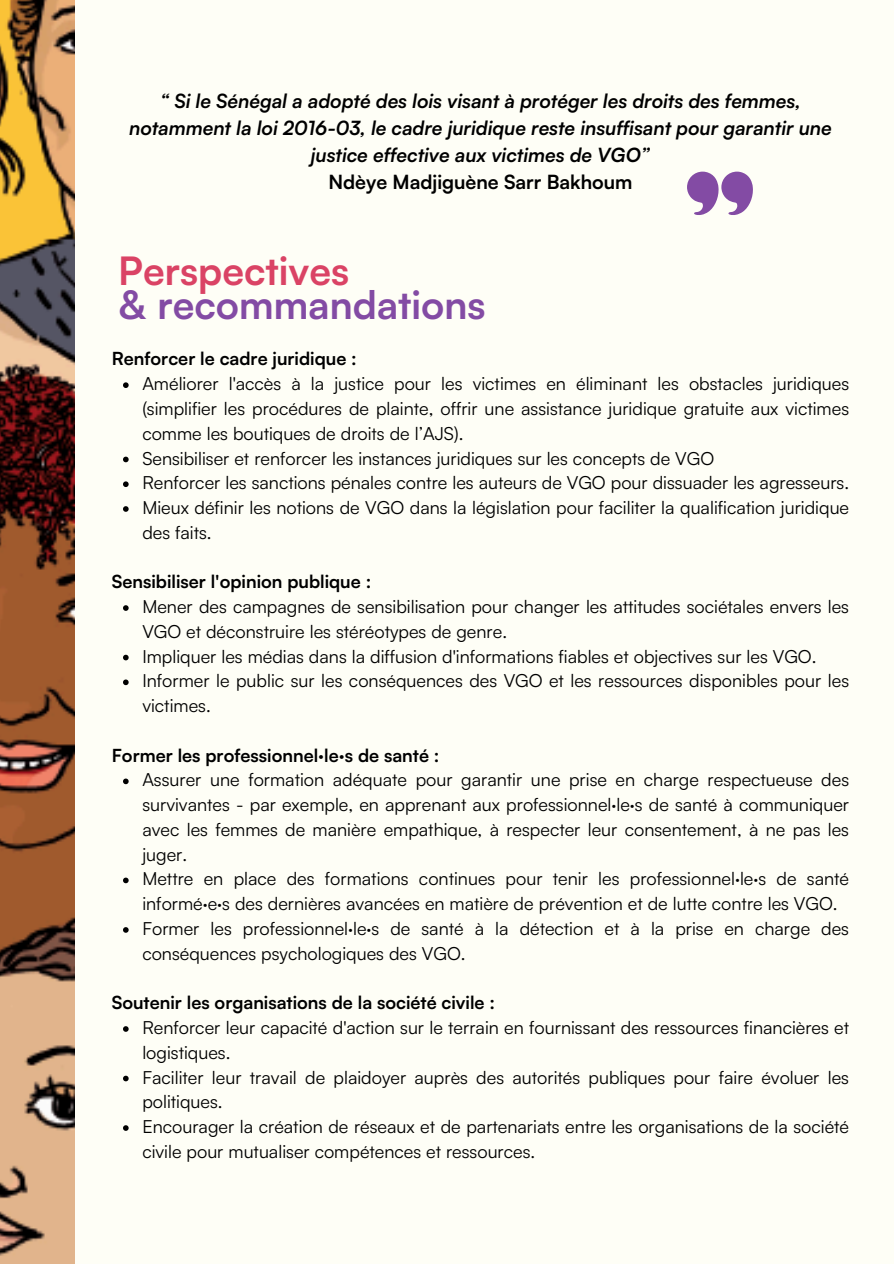
<style>
.page{position:relative;width:894px;height:1264px;background:#fff}
.page>*{position:absolute;margin:0;border:0;box-sizing:border-box;transform-origin:0 0}
.t1{font:700 39px/34.8px "Satoshi";color:#834ba4}
.t2{font:italic 700 19.5px/27px "Satoshi";color:#000;text-align:center}
.t3{font:18px/24.8px "Satoshi";color:#000}
.t4{font:700 18px "Satoshi";color:#000}
.s1{font-style:normal}
.s2{color:#da4365}
</style>
<div class="page">
<div style="left:0;top:0;width:893px;height:1263px;background:#fefef6"></div>
<img style="left:0;top:0;width:75px;height:1263px">
<svg style="left:123px;top:382px;width:6px;height:6px"></svg>
<svg style="left:123px;top:456px;width:6px;height:6px"></svg>
<svg style="left:123px;top:481px;width:6px;height:6px"></svg>
<svg style="left:123px;top:506px;width:6px;height:6px"></svg>
<svg style="left:123px;top:605px;width:6px;height:6px"></svg>
<svg style="left:123px;top:654px;width:6px;height:6px"></svg>
<svg style="left:123px;top:679px;width:6px;height:6px"></svg>
<svg style="left:123px;top:778px;width:6px;height:6px"></svg>
<svg style="left:123px;top:877px;width:6px;height:6px"></svg>
<svg style="left:123px;top:927px;width:6px;height:5px"></svg>
<svg style="left:123px;top:1026px;width:6px;height:5px"></svg>
<svg style="left:123px;top:1075px;width:6px;height:6px"></svg>
<svg style="left:123px;top:1125px;width:6px;height:5px"></svg>
<svg style="left:687px;top:172px;width:66px;height:43px"></svg>
<p class="t2" style="left:129px;top:87px;width:704px">“ Si le Sénégal a adopté des lois visant à protéger les droits des femmes, notamment la loi 2016-03, le cadre juridique reste insuffisant pour garantir une justice effective aux victimes de VGO”<br><span class="s1">Ndèye Madjiguène Sarr Bakhoum</span></p>
<p class="t1" style="left:118px;top:252px;width:368px"><span class="s2">Perspectives<br></span>&amp; recommandations</p>
<h2 class="t4" style="left:112px;top:347px;width:246px">Renforcer le cadre juridique :</h2>
<p class="t3" style="left:142px;top:371px;width:708px;text-align:justify">Améliorer l'accès à la justice pour les victimes en éliminant les obstacles juridiques (simplifier les procédures de plainte, offrir une assistance juridique gratuite aux victimes comme les boutiques de droits de l’AJS).</p>
<h1 class="t3" style="left:142px;top:445px;width:573px">Sensibiliser et renforcer les instances juridiques sur les concepts de VGO</h1>
<h2 class="t3" style="left:142px;top:470px;width:708px">Renforcer les sanctions pénales contre les auteurs de VGO pour dissuader les agresseurs.</h2>
<p class="t3" style="left:142px;top:495px;width:708px">Mieux définir les notions de VGO dans la législation pour faciliter la qualification juridique des faits.</p>
<p class="t4" style="left:112px;top:570px;width:261px">Sensibiliser l'opinion publique :</p>
<p class="t3" style="left:142px;top:594px;width:708px">Mener des campagnes de sensibilisation pour changer les attitudes sociétales envers les<br>VGO et déconstruire les stéréotypes de genre.</p>
<p class="t3" style="left:142px;top:643px;width:675px">Impliquer les médias dans la diffusion d'informations fiables et objectives sur les VGO.</p>
<h2 class="t3" style="left:142px;top:668px;width:708px">Informer le public sur les conséquences des VGO et les ressources disponibles pour les victimes.</h2>
<p class="t4" style="left:112px;top:743px;width:329px">Former les professionnel·le·s de santé :</p>
<p class="t3" style="left:142px;top:767px;width:708px;text-align:justify">Assurer une formation adéquate pour garantir une prise en charge respectueuse des survivantes - par exemple, en apprenant aux professionnel·le·s de santé à communiquer avec les femmes de manière empathique, à respecter leur consentement, à ne pas les juger.</p>
<p class="t3" style="left:142px;top:866px;width:708px">Mettre en place des formations continues pour tenir les professionnel·le·s de santé informé·e·s des dernières avancées en matière de prévention et de lutte contre les VGO.</p>
<h2 class="t3" style="left:142px;top:915px;width:708px">Former les professionnel·le·s de santé à la détection et à la prise en charge des conséquences psychologiques des VGO.</h2>
<p class="t4" style="left:112px;top:991px;width:385px">Soutenir les organisations de la société civile :</p>
<p class="t3" style="left:142px;top:1014px;width:708px">Renforcer leur capacité d'action sur le terrain en fournissant des ressources financières et logistiques.</p>
<p class="t3" style="left:142px;top:1064px;width:708px">Faciliter leur travail de plaidoyer auprès des autorités publiques pour faire évoluer les politiques.</p>
<h2 class="t3" style="left:142px;top:1113px;width:708px">Encourager la création de réseaux et de partenariats entre les organisations de la société civile pour mutualiser compétences et ressources.</h2>
</div>
